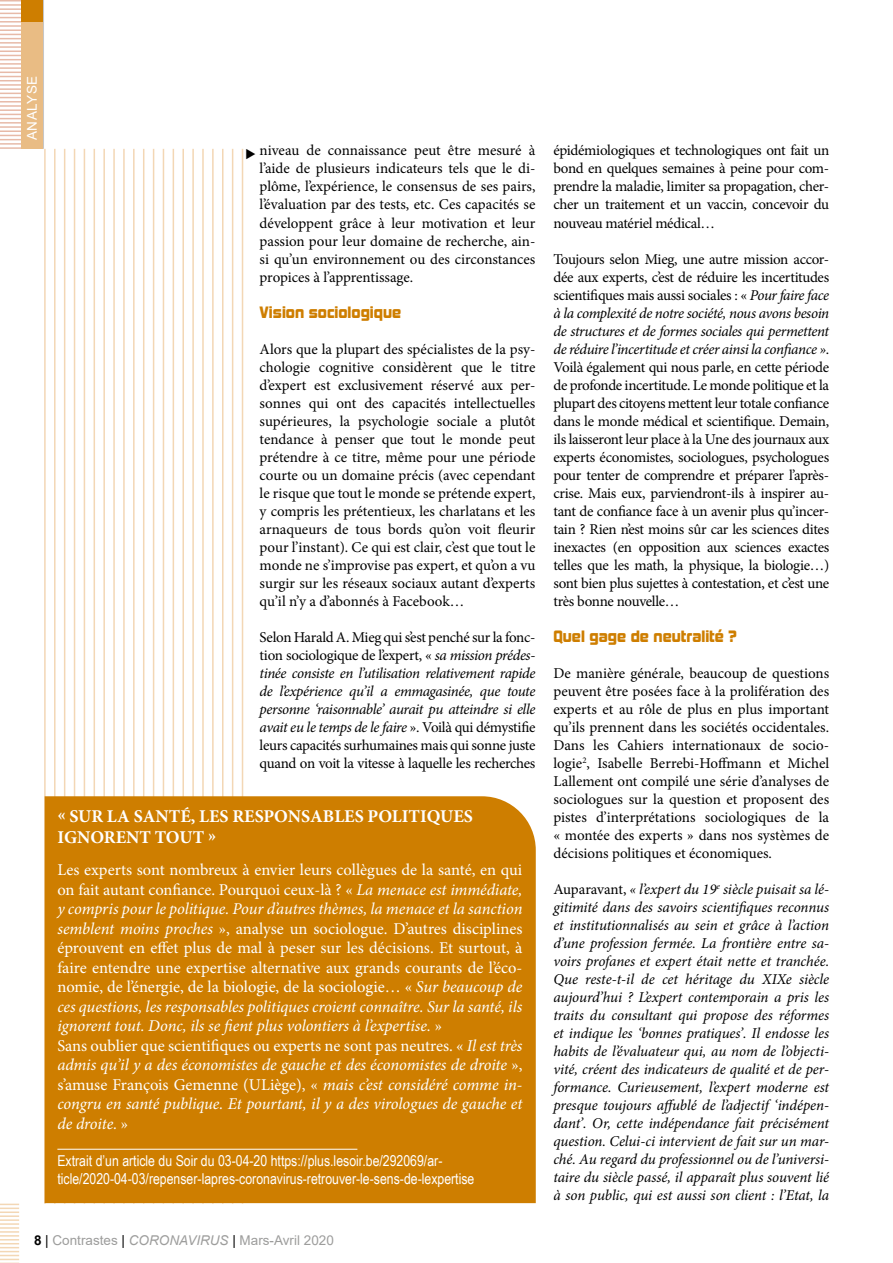
<style>
.page{position:relative;width:893px;height:1263px;background:#fff}
.page>*{position:absolute;margin:0;border:0;box-sizing:border-box;transform-origin:0 0}
.t1{font:700 18px/21px "Minion Pro";color:#fff}
.t2{font:italic 16.5px/19.5px "Minion Pro";letter-spacing:-.01em;color:#fff}
.t3{font:15px/18px "Minion Pro";letter-spacing:-.015em;color:#000;text-align:justify}
.t4{font:italic 15px/18px "Minion Pro";letter-spacing:-.01em;color:#000;text-align:justify}
.t5{font:15px/18px "Arial Narrow";color:#fff}
.t6{font:15px "Kimberley Bl";color:#ce7e00}
.t7{font:13.5px "Arial";color:#9d9d9c}
.t8{font:13.5px "Arial";letter-spacing:.035em;color:#fff}
.s1{font-style:italic}
.s2{font-style:normal}
.s3{font-weight:700;color:#000}
.s4{color:#000}
</style>
<div class="page">
<svg style="left:0;top:1203px;width:19px;height:60px"></svg>
<hr style="left:0;top:0;width:21px;height:2px;background:#e7baa8">
<hr style="left:0;top:4px;width:21px;height:2px;background:#e7baa8">
<hr style="left:0;top:8px;width:21px;height:2px;background:#e7baa8">
<svg style="left:0;top:13px;width:21px;height:5px"></svg>
<hr style="left:0;top:21px;width:21px;height:2px;background:#e7baa8">
<hr style="left:0;top:25px;width:21px;height:2px;background:#e7baa8">
<hr style="left:0;top:29px;width:21px;height:2px;background:#e7baa8">
<svg style="left:0;top:34px;width:21px;height:5px"></svg>
<hr style="left:0;top:42px;width:21px;height:2px;background:#e7baa8">
<hr style="left:0;top:46px;width:21px;height:2px;background:#e7baa8">
<svg style="left:0;top:51px;width:21px;height:9px"></svg>
<hr style="left:0;top:63px;width:21px;height:2px;background:#e7baa8">
<hr style="left:0;top:67px;width:21px;height:2px;background:#e7baa8">
<svg style="left:0;top:72px;width:21px;height:9px"></svg>
<hr style="left:0;top:84px;width:21px;height:2px;background:#e7baa8">
<hr style="left:0;top:88px;width:21px;height:2px;background:#e7baa8">
<svg style="left:0;top:93px;width:21px;height:5px"></svg>
<hr style="left:0;top:101px;width:21px;height:2px;background:#e7baa8">
<hr style="left:0;top:105px;width:21px;height:2px;background:#e7baa8">
<hr style="left:0;top:109px;width:21px;height:2px;background:#e7baa8">
<svg style="left:0;top:114px;width:21px;height:5px"></svg>
<hr style="left:0;top:122px;width:21px;height:2px;background:#e7baa8">
<hr style="left:0;top:126px;width:21px;height:2px;background:#e7baa8">
<hr style="left:0;top:130px;width:21px;height:2px;background:#e7baa8">
<svg style="left:0;top:135px;width:21px;height:5px"></svg>
<hr style="left:0;top:143px;width:21px;height:2px;background:#e7baa8">
<hr style="left:0;top:147px;width:21px;height:2px;background:#e7baa8">
<hr style="left:43px;top:0;width:1px;height:149px;background:#c6c6c6">
<div style="left:21px;top:21px;width:22px;height:128px;background:#e9bc84"></div>
<div style="left:21px;top:0;width:22px;height:21px;background:#ce7e00"></div>
<hr style="left:242px;top:149px;width:1px;height:1054px;background:#f3d7b5">
<hr style="left:232px;top:149px;width:1px;height:1054px;background:#f3d7b5">
<hr style="left:222px;top:149px;width:1px;height:1054px;background:#f3d7b5">
<hr style="left:212px;top:149px;width:2px;height:1054px;background:#f3d7b5">
<hr style="left:202px;top:149px;width:2px;height:1054px;background:#f3d7b5">
<hr style="left:192px;top:149px;width:2px;height:1054px;background:#f3d7b5">
<hr style="left:182px;top:149px;width:2px;height:1054px;background:#f3d7b5">
<hr style="left:173px;top:149px;width:1px;height:1054px;background:#f3d7b5">
<hr style="left:163px;top:149px;width:1px;height:1054px;background:#f3d7b5">
<hr style="left:153px;top:149px;width:1px;height:1054px;background:#f3d7b5">
<hr style="left:143px;top:149px;width:1px;height:1054px;background:#f3d7b5">
<hr style="left:133px;top:149px;width:2px;height:1054px;background:#f3d7b5">
<hr style="left:123px;top:149px;width:2px;height:1054px;background:#f3d7b5">
<hr style="left:113px;top:149px;width:2px;height:1054px;background:#f3d7b5">
<hr style="left:103px;top:149px;width:2px;height:1054px;background:#f3d7b5">
<hr style="left:94px;top:149px;width:1px;height:1054px;background:#f3d7b5">
<hr style="left:84px;top:149px;width:1px;height:1054px;background:#f3d7b5">
<hr style="left:74px;top:149px;width:1px;height:1054px;background:#f3d7b5">
<hr style="left:64px;top:149px;width:1px;height:1054px;background:#f3d7b5">
<hr style="left:54px;top:149px;width:2px;height:1054px;background:#f3d7b5">
<hr style="left:44px;top:149px;width:2px;height:1054px;background:#f3d7b5">
<div style="left:45px;top:796px;width:491px;height:407px;background:#ce7e00"></div>
<hr style="left:57px;top:1149px;width:300px;height:1px;background:#fff">
<p class="t8" style="left:23px;top:140px;width:66px;rotate:-90deg">ANALYSE</p>
<p class="t3" style="left:260px;top:142px;width:277px">niveau de connaissance peut être mesuré à l’aide de plusieurs indicateurs tels que le di&shy;plôme, l’expérience, le consensus de ses pairs, l’évaluation par des tests, etc. Ces capacités se développent grâce à leur motivation et leur passion pour leur domaine de recherche, ain&shy;si qu’un environnement ou des circonstances propices à l’apprentissage.</p>
<p class="t6" style="left:260px;top:302px;width:143px">Vision sociologique</p>
<p class="t3" style="left:260px;top:340px;width:277px">Alors que la plupart des spécialistes de la psy&shy;chologie cognitive considèrent que le titre d’expert est exclusivement réservé aux per&shy;sonnes qui ont des capacités intellectuelles supérieures, la psychologie sociale a plutôt tendance à penser que tout le monde peut prétendre à ce titre, même pour une période courte ou un domaine précis (avec cependant le risque que tout le monde se prétende expert, y compris les prétentieux, les charlatans et les arnaqueurs de tous bords qu’on voit fleurir pour l’instant). Ce qui est clair, c’est que tout le monde ne s’improvise pas expert, et qu’on a vu surgir sur les réseaux sociaux autant d’experts qu’il n’y a d’abonnés à Facebook…</p>
<p class="t3" style="left:260px;top:628px;width:277px">Selon Harald A. Mieg qui s’est penché sur la fonc&shy;tion sociologique de l’expert, « <span class="s1">sa mission prédes&shy;tinée consiste en l’utilisation relativement rapide de l’expérience qu’il a emmagasinée, que toute personne ‘raisonnable’ aurait pu atteindre si elle avait eu le temps de le faire</span> ». Voilà qui démystifie leurs capacités surhumaines mais qui sonne juste quand on voit la vitesse à laquelle les recherches</p>
<p class="t1" style="left:57px;top:806px;width:417px">« SUR LA SANTÉ, LES RESPONSABLES POLITIQUES<br>IGNORENT TOUT »</p>
<p class="t2" style="left:57px;top:860px;width:467px"><span class="s2">Les experts sont nombreux à envier leurs collègues de la santé, en qui on fait autant confiance. Pourquoi ceux-là ? «</span> La menace est immédiate, y compris pour le politique. Pour d’autres thèmes, la menace et la sanction semblent moins proches <span class="s2">», analyse un sociologue. D’autres disciplines éprouvent en effet plus de mal à peser sur les décisions. Et surtout, à faire entendre une expertise alternative aux grands courants de l’éco&shy;nomie, de l’énergie, de la biologie, de la sociologie… «</span> Sur beaucoup de ces questions, les responsables politiques croient connaître. Sur la santé, ils ignorent tout. Donc, ils se fient plus volontiers à l’expertise. <span class="s2">»<br>Sans oublier que scientifiques ou experts ne sont pas neutres. «</span> Il est très admis qu’il y a des économistes de gauche et des économistes de droite <span class="s2">», s’amuse François Gemenne (ULiège), «</span> mais c’est considéré comme in&shy;congru en santé publique. Et pourtant, il y a des virologues de gauche et de droite. <span class="s2">»</span></p>
<p class="t5" style="left:57px;top:1151px;width:418px">Extrait d’un article du Soir du 03-04-20 https://plus.lesoir.be/292069/ar&shy;ticle/2020-04-03/repenser-lapres-coronavirus-retrouver-le-sens-de-lexpertise</p>
<p class="t7" style="left:34px;top:1231px;width:301px"><span class="s3">8</span> <span class="s4">|</span> Contrastes <span class="s4">|</span> <span class="s1">CORONAVIRUS</span> <span class="s4">|</span> Mars-Avril 2020</p>
<p class="t3" style="left:553px;top:142px;width:277px">épidémiologiques et technologiques ont fait un bond en quelques semaines à peine pour com&shy;prendre la maladie, limiter sa propagation, cher&shy;cher un traitement et un vaccin, concevoir du nouveau matériel médical…</p>
<p class="t3" style="left:553px;top:250px;width:277px">Toujours selon Mieg, une autre mission accor&shy;dée aux experts, c’est de réduire les incertitudes scientifiques mais aussi sociales : « <span class="s1">Pour faire face à la complexité de notre société, nous avons besoin de structures et de formes sociales qui permettent de réduire l’incertitude et créer ainsi la confiance »</span>.<br>Voilà également qui nous parle, en cette période de profonde incertitude. Le monde politique et la plupart des citoyens mettent leur totale confiance dans le monde médical et scientifique. Demain, ils laisseront leur place à la Une des journaux aux experts économistes, sociologues, psychologues pour tenter de comprendre et préparer l’après&shy;crise. Mais eux, parviendront-ils à inspirer au&shy;tant de confiance face à un avenir plus qu’incer&shy;tain ? Rien n’est moins sûr car les sciences dites inexactes (en opposition aux sciences exactes telles que les math, la physique, la biologie…) sont bien plus sujettes à contestation, et c’est une très bonne nouvelle…</p>
<p class="t6" style="left:553px;top:626px;width:185px">Quel gage de neutralité ?</p>
<p class="t3" style="left:553px;top:664px;width:277px">De manière générale, beaucoup de questions peuvent être posées face à la prolifération des experts et au rôle de plus en plus important qu’ils prennent dans les sociétés occidentales.<br>Dans les Cahiers internationaux de socio&shy;logie<sup>2</sup>, Isabelle Berrebi-Hoffmann et Michel Lallement ont compilé une série d’analyses de sociologues sur la question et proposent des pistes d’interprétations sociologiques de la « montée des experts » dans nos systèmes de décisions politiques et économiques.</p>
<p class="t4" style="left:553px;top:880px;width:277px"><span class="s2">Auparavant,</span> « l’expert du 19<sup>e</sup> siècle puisait sa lé&shy;gitimité dans des savoirs scientifiques reconnus et institutionnalisés au sein et grâce à l’action d’une profession fermée. La frontière entre sa&shy;voirs profanes et expert était nette et tranchée.<br>Que reste-t-il de cet héritage du XIXe siècle aujourd’hui ? L’expert contemporain a pris les traits du consultant qui propose des réformes et indique les ‘bonnes pratiques’. Il endosse les habits de l’évaluateur qui, au nom de l’objecti&shy;vité, créent des indicateurs de qualité et de per&shy;formance. Curieusement, l’expert moderne est presque toujours affublé de l’adjectif ‘indépen&shy;dant’. Or, cette indépendance fait précisément question. Celui-ci intervient de fait sur un mar&shy;ché. Au regard du professionnel ou de l’universi&shy;taire du siècle passé, il apparaît plus souvent lié à son public, qui est aussi son client : l’Etat, la</p>
</div>
